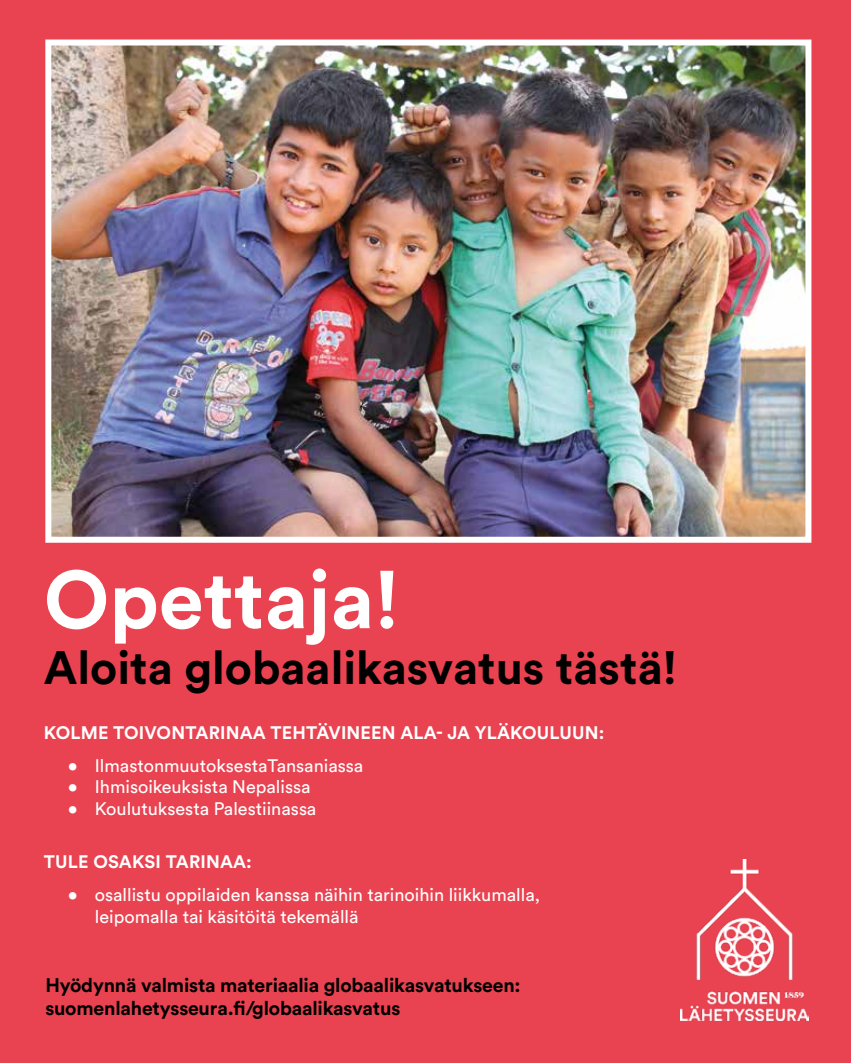
<style>
.page{position:relative;width:851px;height:1063px;background:#fff}
.page>*{position:absolute;margin:0;border:0;box-sizing:border-box;transform-origin:0 0}
.t1{font:700 81px "Circular Std";color:#fff}
.t2{font:700 46.5px "Circular Std";color:#000}
.t3{font:700 19.5px/23.4px "Circular Std";letter-spacing:-.01em;color:#000}
.t4{font:18px/21.6px "Circular Std";color:#fff}
.t5{font:700 18px "Circular Std";letter-spacing:.01em;color:#fff}
</style>
<div class="page">
<div style="left:0;top:0;width:850px;height:1063px;background:#e94250"></div>
<img style="left:52px;top:47px;width:752px;height:489px">
<div style="left:45px;top:40px;width:766px;height:503px;border:6px solid #fff"></div>
<img style="left:680px;top:859px;width:128px;height:161px">
<h1 class="t1" style="left:44px;top:547px;width:358px">Opettaja!</h1>
<h2 class="t2" style="left:44px;top:638px;width:635px">Aloita globaalikasvatus tästä!</h2>
<p class="t5" style="left:44px;top:721px;width:562px">KOLME TOIVONTARINAA TEHTÄVINEEN ALA- JA YLÄKOULUUN:</p>
<p class="t4" style="left:68px;top:754px;width:297px">• IlmastonmuutoksestaTansaniassa</p>
<p class="t4" style="left:68px;top:776px;width:244px">• Ihmisoikeuksista Nepalissa</p>
<p class="t4" style="left:68px;top:797px;width:250px">• Koulutuksesta Palestiinassa</p>
<p class="t5" style="left:44px;top:851px;width:209px">TULE OSAKSI TARINAA:</p>
<p class="t4" style="left:95px;top:884px;width:446px;text-indent:-27px">• osallistu oppilaiden kanssa näihin tarinoihin liikkumalla, leipomalla tai käsitöitä tekemällä</p>
<p class="t3" style="left:45px;top:973px;width:476px">Hyödynnä valmista materiaalia globaalikasvatukseen: suomenlahetysseura.fi/globaalikasvatus</p>
</div>
